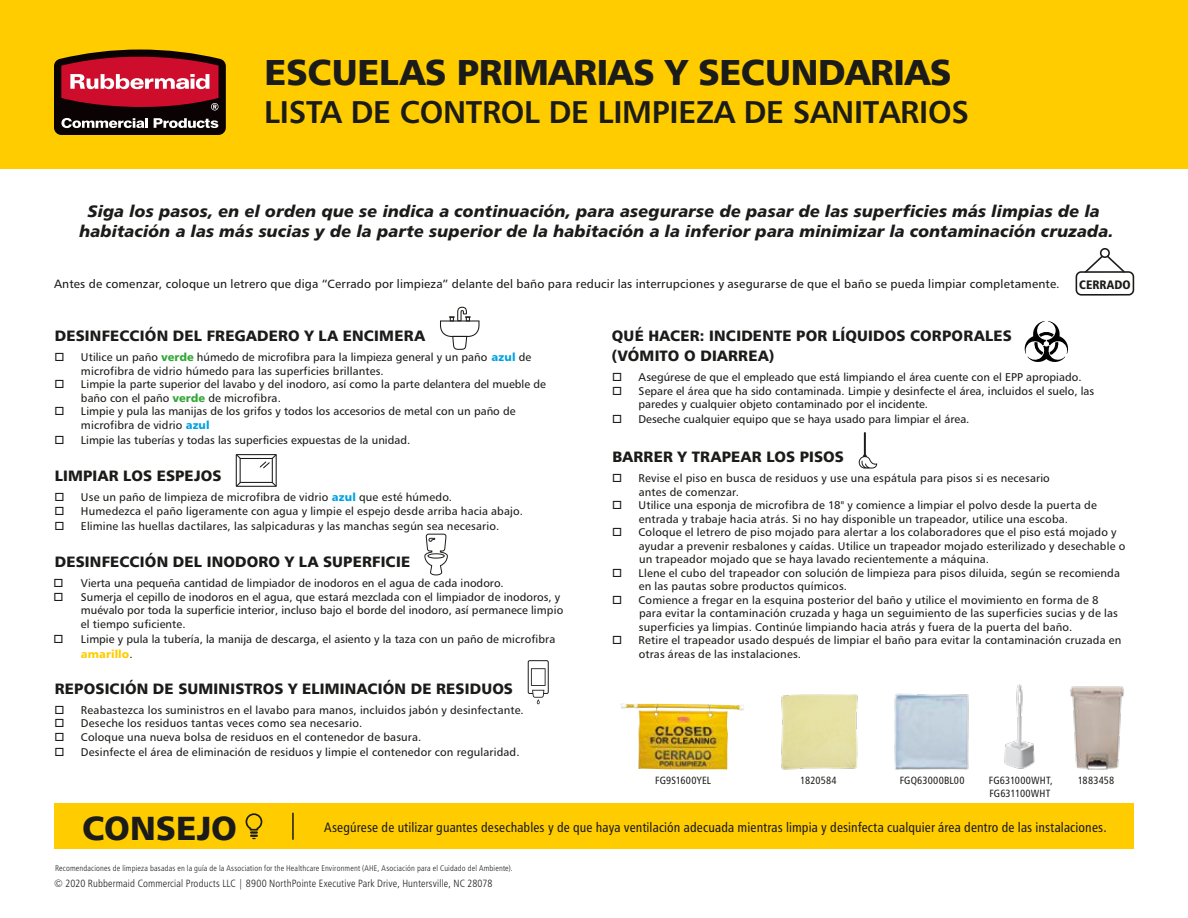
<style>
.page{position:relative;width:1188px;height:918px;background:#fff}
.page>*{position:absolute;margin:0;border:0;box-sizing:border-box;transform-origin:0 0}
.t1{font:36px "Humanist 777 BT Black B";letter-spacing:-.01em;color:#1b1b19}
.t2{font:33.45px "Humanist 777 BT Black B";color:#1b1b19}
.t3{font:31.5px "Humanist 777 BT Bold B";letter-spacing:-.01em;color:#1b1b19}
.t4{font:16.5px/19.8px "Humanist 777 BT Black Italic B";color:#1b1b19;text-align:center}
.t5{font:15px/19.8px "Humanist 777 BT Black B";letter-spacing:.015em;color:#1b1b19}
.t6{font:13.5px "Humanist 777 BT Roman Condensed B";letter-spacing:.01em;color:#1b1b19}
.t7{font:12.3px "Humanist 777 BT Black Condensed B";color:#1b1b19}
.t8{font:12px "Humanist 777 BT Roman B";letter-spacing:.01em;color:#1b1b19}
.t9{font:11.25px/13.5px "Humanist 777 BT Roman B";letter-spacing:.01em;color:#1b1b19}
.t10{font:11.25px "Humanist 777 BT Black B";letter-spacing:.01em;color:#fc0}
.t11{font:10.5px "Humanist 777 BT Light Condensed B";letter-spacing:.015em;color:#1b1b19}
.t12{font:10.5px/12.6px "Humanist 777 BT Roman Condensed B";letter-spacing:.015em;color:#1b1b19}
.t13{font:8.25px "Humanist 777 BT Light Condensed B";letter-spacing:.02em;color:#1b1b19}
.s1{font-family:"Humanist 777 BT Black B";color:#33a737}
.s2{font-family:"Humanist 777 BT Black B";color:#00a1e2}
.s3{font-family:"Humanist 777 BT Roman B";color:#1b1b19}
</style>
<div class="page">
<div style="left:0;top:0;width:1188px;height:169px;background:#fc0"></div>
<svg style="left:54px;top:50px;width:172px;height:85px"></svg>
<svg style="left:440px;top:307px;width:40px;height:43px"></svg>
<svg style="left:424px;top:533px;width:24px;height:43px"></svg>
<svg style="left:235px;top:454px;width:42px;height:33px"></svg>
<svg style="left:527px;top:660px;width:22px;height:44px"></svg>
<svg style="left:1075px;top:255px;width:60px;height:41px"></svg>
<div style="left:1100px;top:248px;width:10px;height:10px;border:2px solid #1b1b19;border-radius:50%"></div>
<img style="left:1004px;top:684px;width:31px;height:85px">
<div style="left:54px;top:803px;width:1080px;height:46px;background:#fc0"></div>
<svg style="left:1024px;top:321px;width:44px;height:41px"></svg>
<svg style="left:858px;top:432px;width:19px;height:37px"></svg>
<img style="left:1070px;top:686px;width:54px;height:84px">
<img style="left:894px;top:693px;width:75px;height:77px">
<img style="left:781px;top:694px;width:77px;height:76px">
<img style="left:621px;top:703px;width:123px;height:67px">
<hr style="left:292px;top:813px;width:2px;height:27px;background:#1b1b19">
<svg style="left:246px;top:813px;width:16px;height:26px"></svg>
<h1 class="t1" style="left:265px;top:50px;width:688px">ESCUELAS PRIMARIAS Y SECUNDARIAS</h1>
<h3 class="t3" style="left:264px;top:92px;width:706px">LISTA DE CONTROL DE LIMPIEZA DE SANITARIOS</h3>
<p class="t4" style="left:79px;top:201px;width:1036px">Siga los pasos, en el orden que se indica a continuación, para asegurarse de pasar de las superficies más limpias de la habitación a las más sucias y de la parte superior de la habitación a la inferior para minimizar la contaminación cruzada.</p>
<p class="t8" style="left:54px;top:276px;width:1007px">Antes de comenzar, coloque un letrero que diga “Cerrado por limpieza” delante del baño para reducir las interrupciones y asegurarse de que el baño se pueda limpiar completamente.</p>
<p class="t7" style="left:1079px;top:276px;width:53px">CERRADO</p>
<h3 class="t5" style="left:55px;top:326px;width:372px">DESINFECCIÓN DEL FREGADERO Y LA ENCIMERA</h3>
<p class="t9" style="left:81px;top:351px;width:452px;text-indent:-26px">□ Utilice un paño <span class="s1">verde</span> húmedo de microfibra para la limpieza general y un paño <span class="s2">azul</span> de microfibra de vidrio húmedo para las superficies brillantes.</p>
<p class="t9" style="left:81px;top:378px;width:466px;text-indent:-26px">□ Limpie la parte superior del lavabo y del inodoro, así como la parte delantera del mueble de baño con el paño <span class="s1">verde</span> de microfibra.</p>
<p class="t9" style="left:81px;top:404px;width:436px;text-indent:-26px">□ Limpie y pula las manijas de los grifos y todos los accesorios de metal con un paño de microfibra de vidrio <span class="s2">azul</span></p>
<p class="t9" style="left:55px;top:433px;width:357px">□ Limpie las tuberías y todas las superficies expuestas de la unidad.</p>
<h3 class="t5" style="left:55px;top:466px;width:168px">LIMPIAR LOS ESPEJOS</h3>
<p class="t9" style="left:55px;top:491px;width:399px">□ Use un paño de limpieza de microfibra de vidrio <span class="s2">azul</span> que esté húmedo.</p>
<p class="t9" style="left:55px;top:504px;width:470px">□ Humedezca el paño ligeramente con agua y limpie el espejo desde arriba hacia abajo.</p>
<p class="t9" style="left:55px;top:519px;width:446px">□ Elimine las huellas dactilares, las salpicaduras y las manchas según sea necesario.</p>
<h3 class="t5" style="left:55px;top:552px;width:357px">DESINFECCIÓN DEL INODORO Y LA SUPERFICIE</h3>
<p class="t9" style="left:53px;top:577px;width:452px">□ Vierta una pequeña cantidad de limpiador de inodoros en el agua de cada inodoro.</p>
<p class="t9" style="left:81px;top:590px;width:484px;text-indent:-28px">□ Sumerja el cepillo de inodoros en el agua, que estará mezclada con el limpiador de inodoros, y muévalo por toda la superficie interior, incluso bajo el borde del inodoro, así permanece limpio el tiempo suficiente.</p>
<p class="t9" style="left:53px;top:632px;width:503px">□ Limpie y pula la tubería, la manija de descarga, el asiento y la taza con un paño de microfibra</p>
<p class="t10" style="left:81px;top:647px;width:53px">amarillo<span class="s3">.</span></p>
<h3 class="t5" style="left:55px;top:678px;width:460px">REPOSICIÓN DE SUMINISTROS Y ELIMINACIÓN DE RESIDUOS</h3>
<p class="t9" style="left:55px;top:703px;width:471px">□ Reabastezca los suministros en el lavabo para manos, incluidos jabón y desinfectante.</p>
<p class="t9" style="left:55px;top:716px;width:309px">□ Deseche los residuos tantas veces como sea necesario.</p>
<p class="t9" style="left:55px;top:730px;width:368px">□ Coloque una nueva bolsa de residuos en el contenedor de basura.</p>
<p class="t9" style="left:55px;top:745px;width:466px">□ Desinfecte el área de eliminación de residuos y limpie el contenedor con regularidad.</p>
<h3 class="t5" style="left:612px;top:326px;width:402px">QUÉ HACER: INCIDENTE POR LÍQUIDOS CORPORALES (VÓMITO O DIARREA)</h3>
<p class="t9" style="left:612px;top:370px;width:471px">□ Asegúrese de que el empleado que está limpiando el área cuente con el EPP apropiado.</p>
<p class="t9" style="left:639px;top:384px;width:457px;text-indent:-26px">□ Separe el área que ha sido contaminada. Limpie y desinfecte el área, incluidos el suelo, las paredes y cualquier objeto contaminado por el incidente.</p>
<p class="t9" style="left:612px;top:413px;width:359px">□ Deseche cualquier equipo que se haya usado para limpiar el área.</p>
<h3 class="t5" style="left:612px;top:447px;width:233px">BARRER Y TRAPEAR LOS PISOS</h3>
<p class="t9" style="left:639px;top:472px;width:413px;text-indent:-27px">□ Revise el piso en busca de residuos y use una espátula para pisos si es necesario antes de comenzar.</p>
<p class="t9" style="left:612px;top:499px;width:486px;text-align:center">□ Utilice una esponja de microfibra de 18" y comience a limpiar el polvo desde la puerta de entrada y trabaje hacia atrás. Si no hay disponible un trapeador, utilice una escoba.</p>
<p class="t9" style="left:639px;top:526px;width:488px;text-indent:-27px">□ Coloque el letrero de piso mojado para alertar a los colaboradores que el piso está mojado y ayudar a prevenir resbalones y caídas. Utilice un trapeador mojado esterilizado y desechable o un trapeador mojado que se haya lavado recientemente a máquina.</p>
<p class="t9" style="left:639px;top:566px;width:483px;text-indent:-27px">□ Llene el cubo del trapeador con solución de limpieza para pisos diluida, según se recomienda en las pautas sobre productos químicos.</p>
<p class="t9" style="left:639px;top:593px;width:480px;text-indent:-27px">□ Comience a fregar en la esquina posterior del baño y utilice el movimiento en forma de 8 para evitar la contaminación cruzada y haga un seguimiento de las superficies sucias y de las superficies ya limpias. Continúe limpiando hacia atrás y fuera de la puerta del baño.</p>
<p class="t9" style="left:639px;top:634px;width:484px;text-indent:-27px">□ Retire el trapeador usado después de limpiar el baño para evitar la contaminación cruzada en otras áreas de las instalaciones.</p>
<p class="t12" style="left:655px;top:774px;width:57px">FG9S1600YEL</p>
<p class="t12" style="left:800px;top:774px;width:38px">1820584</p>
<p class="t12" style="left:900px;top:774px;width:66px">FGQ63000BL00</p>
<p class="t12" style="left:1078px;top:774px;width:38px">1883458</p>
<p class="t12" style="left:989px;top:774px;width:66px">FG631000WHT,<br>FG631100WHT</p>
<h2 class="t2" style="left:82px;top:806px;width:157px">CONSEJO</h2>
<p class="t6" style="left:324px;top:819px;width:784px">Asegúrese de utilizar guantes desechables y de que haya ventilación adecuada mientras limpia y desinfecta cualquier área dentro de las instalaciones.</p>
<p class="t13" style="left:55px;top:863px;width:459px">Recomendaciones de limpieza basadas en la guía de la Association for the Healthcare Environment (AHE, Asociación para el Cuidado del Ambiente).</p>
<p class="t11" style="left:54px;top:877px;width:440px">© 2020 Rubbermaid Commercial Products LLC | 8900 NorthPointe Executive Park Drive, Huntersville, NC 28078</p>
</div>
